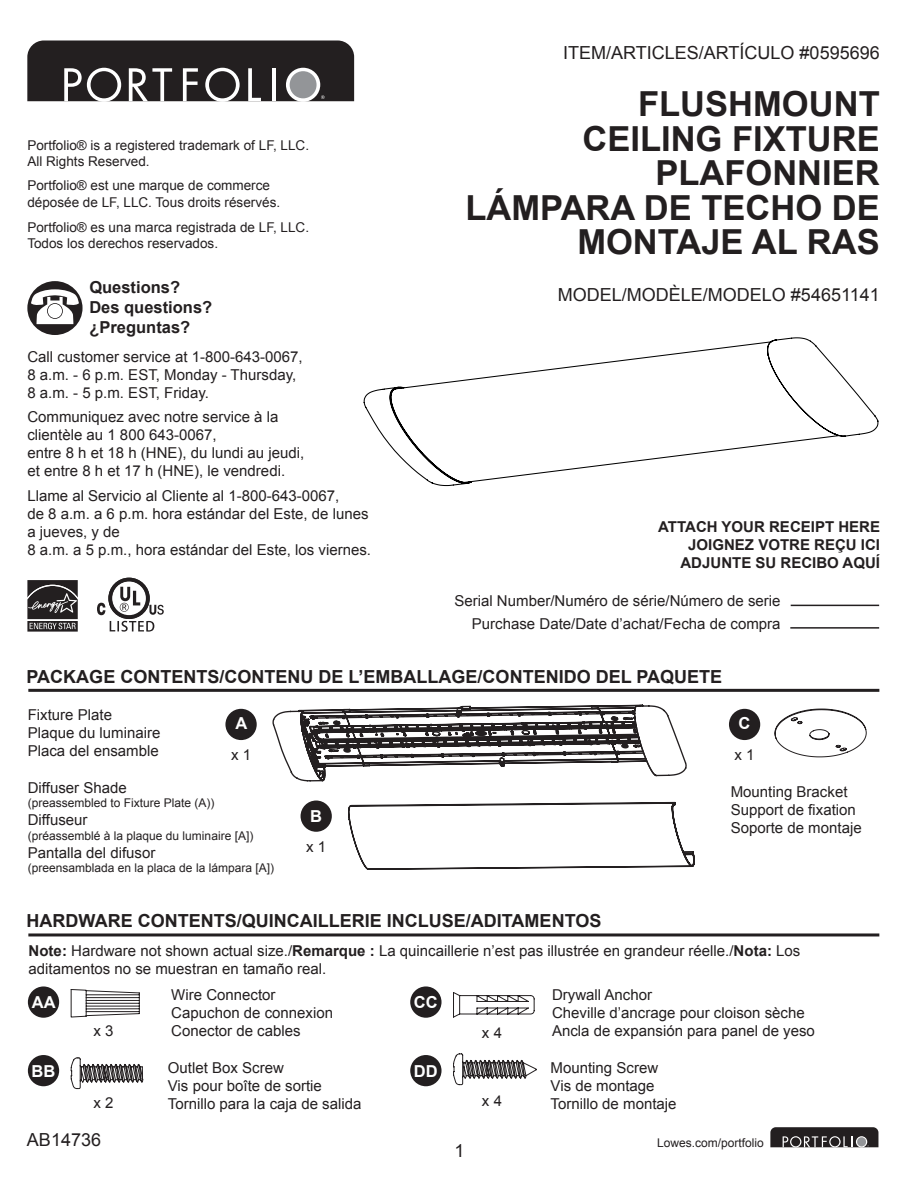
<style>
.page{position:relative;width:919px;height:1188px;background:#fff}
.page>*{position:absolute;margin:0;border:0;box-sizing:border-box;transform-origin:0 0}
.t1{font:700 34.5px/34.5px "Arial";color:#231f20;text-align:right}
.t2{font:700 18px "Arial";color:#231f20}
.t3{font:18px "Arial";color:#231f20}
.t4{font:700 16.5px/19.8px "Arial";color:#231f20}
.t5{font:700 16.5px "Arial";color:#fff}
.t6{font:15px/18px "Arial";color:#231f20}
.t7{font:700 15px/18px "Arial";color:#231f20;text-align:right}
.t8{font:13.5px/16.5px "Arial";color:#231f20}
.t9{font:12px "Arial";color:#231f20}
.s1{font-weight:700}
</style>
<div class="page">
<hr style="left:28px;top:689px;width:851px;height:3px;background:#231f20">
<hr style="left:28px;top:933px;width:851px;height:3px;background:#231f20">
<div style="left:28px;top:986px;width:31px;height:32px;background:#231f20;border-radius:50%"></div>
<div style="left:28px;top:1055px;width:31px;height:31px;background:#231f20;border-radius:50%"></div>
<svg style="left:70px;top:989px;width:57px;height:29px"></svg>
<svg style="left:770px;top:1127px;width:108px;height:21px;background:#494546"></svg>
<svg style="left:363px;top:337px;width:516px;height:150px"></svg>
<svg style="left:127px;top:708px;width:560px;height:379px"></svg>
<svg style="left:272px;top:688px;width:415px;height:92px"></svg>
<svg style="left:297px;top:703px;width:390px;height:79px"></svg>
<svg style="left:347px;top:800px;width:348px;height:71px"></svg>
<svg style="left:452px;top:991px;width:83px;height:27px"></svg>
<svg style="left:452px;top:1053px;width:85px;height:32px"></svg>
<svg style="left:70px;top:1057px;width:74px;height:32px"></svg>
<svg style="left:27px;top:41px;width:327px;height:61px;background:#423f40"></svg>
<svg style="left:774px;top:709px;width:92px;height:48px"></svg>
<div style="left:728px;top:709px;width:32px;height:31px;background:#231f20;border-radius:50%"></div>
<div style="left:27px;top:281px;width:55px;height:54px;background:#231f20;border-radius:50%"></div>
<svg style="left:31px;top:289px;width:48px;height:35px"></svg>
<svg style="left:47px;top:303px;width:16px;height:16px"></svg>
<div style="left:48px;top:304px;width:14px;height:14px;background:#fff;border-radius:50%"></div>
<hr style="left:790px;top:605px;width:89px;height:1px;background:#231f20">
<hr style="left:790px;top:627px;width:89px;height:2px;background:#231f20">
<svg style="left:97px;top:578px;width:67px;height:54px"></svg>
<svg style="left:27px;top:580px;width:51px;height:52px;background:#4e4b4c"></svg>
<p class="t8" style="left:27px;top:137px;width:283px">Portfolio® is a registered trademark of LF, LLC.<br>All Rights Reserved.</p>
<p class="t8" style="left:27px;top:178px;width:254px">Portfolio® est une marque de commerce déposée de LF, LLC. Tous droits réservés.</p>
<p class="t8" style="left:27px;top:219px;width:283px">Portfolio® es una marca registrada de LF, LLC.<br>Todos los derechos reservados.</p>
<p class="t4" style="left:89px;top:278px;width:124px">Questions?<br>Des questions? ¿Preguntas?</p>
<p class="t6" style="left:27px;top:348px;width:277px">Call customer service at 1-800-643-0067,<br>8 a.m. - 6 p.m. EST, Monday - Thursday,<br>8 a.m. - 5 p.m. EST, Friday.</p>
<p class="t6" style="left:27px;top:408px;width:278px">Communiquez avec notre service à la clientèle au 1 800 643-0067,<br>entre 8 h et 18 h (HNE), du lundi au jeudi, et entre 8 h et 17 h (HNE), le vendredi.</p>
<p class="t6" style="left:27px;top:487px;width:345px">Llame al Servicio al Cliente al 1-800-643-0067,<br>de 8 a.m. a 6 p.m. hora estándar del Este, de lunes a jueves, y de<br>8 a.m. a 5 p.m., hora estándar del Este, los viernes.</p>
<p class="t3" style="left:563px;top:41px;width:318px">ITEM/ARTICLES/ARTÍCULO #0595696</p>
<h1 class="t1" style="left:465px;top:88px;width:416px">FLUSHMOUNT<br>CEILING FIXTURE<br>PLAFONNIER<br>LÁMPARA DE TECHO DE<br>MONTAJE AL RAS</h1>
<p class="t3" style="left:557px;top:283px;width:323px">MODEL/MODÈLE/MODELO #54651141</p>
<p class="t7" style="left:658px;top:519px;width:223px">ATTACH YOUR RECEIPT HERE<br>JOIGNEZ VOTRE REÇU ICI<br>ADJUNTE SU RECIBO AQUÍ</p>
<p class="t6" style="left:454px;top:589px;width:327px;line-height:23px;text-align:right">Serial Number/Numéro de série/Número de serie<br>Purchase Date/Date d’achat/Fecha de compra</p>
<p class="t2" style="left:27px;top:664px;width:697px">PACKAGE CONTENTS/CONTENU DE L’EMBALLAGE/CONTENIDO DEL PAQUETE</p>
<p class="t6" style="left:28px;top:706px;width:134px">Fixture Plate<br>Plaque du luminaire<br>Placa del ensamble</p>
<p class="t6" style="left:28px;top:779px;width:100px">Diffuser Shade</p>
<p class="t9" style="left:28px;top:795px;width:188px">(preassembled to Fixture Plate (A))</p>
<p class="t6" style="left:28px;top:811px;width:61px">Diffuseur</p>
<p class="t9" style="left:28px;top:828px;width:227px">(préassemblé à la plaque du luminaire [A])</p>
<p class="t6" style="left:28px;top:843px;width:129px">Pantalla del difusor</p>
<p class="t9" style="left:28px;top:860px;width:248px">(preensamblada en la placa de la lámpara [A])</p>
<p class="t5" style="left:235px;top:713px;width:13px">A</p>
<p class="t6" style="left:231px;top:746px;width:22px">x 1</p>
<p class="t5" style="left:310px;top:805px;width:13px">B</p>
<p class="t6" style="left:306px;top:838px;width:22px">x 1</p>
<p class="t5" style="left:738px;top:713px;width:13px">C</p>
<p class="t6" style="left:734px;top:746px;width:22px">x 1</p>
<p class="t6" style="left:730px;top:783px;width:132px">Mounting Bracket<br>Support de fixation<br>Soporte de montaje</p>
<p class="t2" style="left:27px;top:909px;width:576px">HARDWARE CONTENTS/QUINCAILLERIE INCLUSE/ADITAMENTOS</p>
<p class="t6" style="left:29px;top:941px;width:773px"><span class="s1">Note:</span> Hardware not shown actual size./<span class="s1">Remarque :</span> La quincaillerie n’est pas illustrée en grandeur réelle./<span class="s1">Nota:</span> Los aditamentos no se muestran en tamaño real.</p>
<p class="t5" style="left:32px;top:991px;width:25px">AA</p>
<p class="t6" style="left:171px;top:986px;width:163px">Wire Connector<br>Capuchon de connexion</p>
<p class="t6" style="left:93px;top:1022px;width:22px">x 3</p>
<p class="t6" style="left:171px;top:1022px;width:131px">Conector de cables</p>
<p class="t5" style="left:414px;top:991px;width:25px">CC</p>
<p class="t6" style="left:482px;top:1024px;width:22px">x 4</p>
<p class="t6" style="left:552px;top:986px;width:264px">Drywall Anchor<br>Cheville d’ancrage pour cloison sèche<br>Ancla de expansión para panel de yeso</p>
<p class="t5" style="left:32px;top:1060px;width:25px">BB</p>
<p class="t6" style="left:93px;top:1094px;width:22px">x 2</p>
<p class="t6" style="left:168px;top:1059px;width:195px">Outlet Box Screw<br>Vis pour boîte de sortie<br>Tornillo para la caja de salida</p>
<p class="t5" style="left:414px;top:1060px;width:25px">DD</p>
<p class="t6" style="left:550px;top:1059px;width:109px">Mounting Screw<br>Vis de montage</p>
<p class="t6" style="left:482px;top:1091px;width:22px">x 4</p>
<p class="t6" style="left:550px;top:1095px;width:127px">Tornillo de montaje</p>
<p class="t3" style="left:27px;top:1128px;width:76px">AB14736</p>
<p class="t3" style="left:454px;top:1139px;width:12px">1</p>
<p class="t9" style="left:657px;top:1134px;width:108px">Lowes.com/portfolio</p>
</div>
